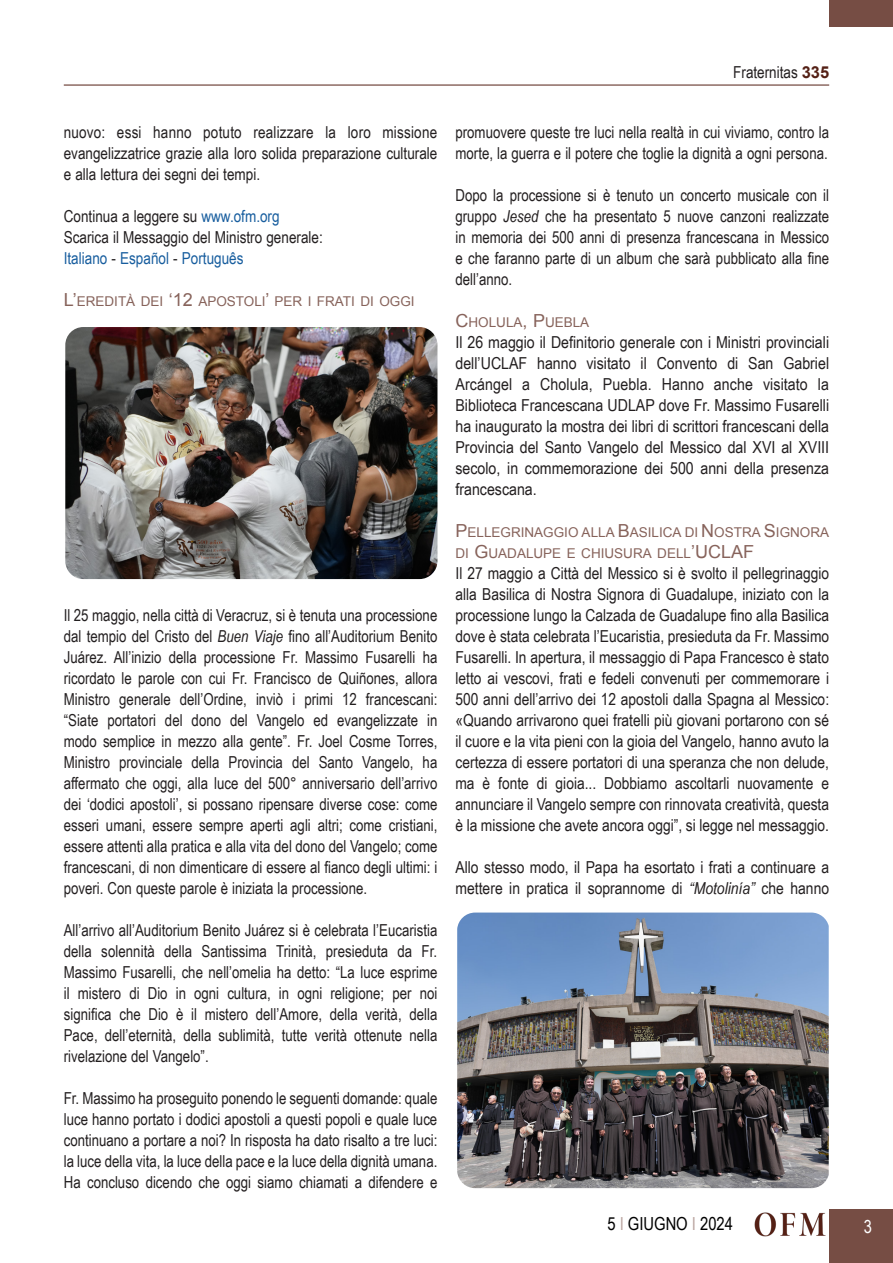
<style>
.page{position:relative;width:893px;height:1263px;background:#fff}
.page>*{position:absolute;margin:0;border:0;box-sizing:border-box;transform-origin:0 0}
.t1{font:18px "Arial Narrow";color:#000}
.t2{font:18px "Arial Narrow";color:#fff}
.Titolo{font:16.5px/21px "Arial Narrow";color:#231f20;text-align:justify}
.Titolo_piccolo{font:16.5px/21px "Arial Narrow";color:#231f20;text-align:justify}
.Titolo_piccolo-2{font:16.5px/21px "Arial Narrow";color:#231f20;text-align:justify;scale:1.05 1}
.Titolo-2{font:16.5px "Arial Narrow";color:#175d9e}
.Titolo_piccolo-3{font:13.5px/21px "Arial";color:#87635b}
.s1{font-family:"Arial";font-weight:700;color:#542015}
.s2{color:#175d9e}
.s3{color:#231f20}
.s4{font-size:18px}
.s5{font-style:italic}
.s6{color:#bba6a1}
</style>
<div class="page">
<div style="left:829px;top:1209px;width:64px;height:54px;background:#764d44"></div>
<hr style="left:64px;top:85px;width:765px;height:1px;background:#542015">
<div style="left:829px;top:0;width:64px;height:27px;background:#764d44"></div>
<img style="left:755px;top:1212px;width:71px;height:24px">
<img style="left:65px;top:327px;width:372px;height:252px">
<img style="left:457px;top:912px;width:372px;height:276px">
<p class="Titolo" style="left:733px;top:61px;width:97px">Fraternitas <span class="s1">335</span></p>
<p class="Titolo" style="left:64px;top:121px;width:375px">nuovo: essi hanno potuto realizzare la loro missione evangelizzatrice grazie alla loro solida preparazione culturale e alla lettura dei segni dei tempi.</p>
<p class="Titolo" style="left:64px;top:205px;width:217px">Continua a leggere su <span class="s2">www.ofm.org</span></p>
<p class="Titolo" style="left:64px;top:226px;width:261px">Scarica il Messaggio del Ministro generale:</p>
<p class="Titolo-2" style="left:64px;top:246px;width:181px">Italiano <span class="s3">-</span> Español <span class="s3">-</span> Português</p>
<p class="Titolo_piccolo-3" style="left:64px;top:291px;width:352px"><span class="s4">L’</span>EREDITÀ DEI <span class="s4">‘12</span> APOSTOLI<span class="s4">’</span> PER I FRATI DI OGGI</p>
<p class="Titolo" style="left:64px;top:604px;width:375px">Il 25 maggio, nella città di Veracruz, si è tenuta una processione dal tempio del Cristo del <span class="s5">Buen Viaje</span> fino all’Auditorium Benito Juárez. All’inizio della processione Fr. Massimo Fusarelli ha ricordato le parole con cui Fr. Francisco de Quiñones, allora Ministro generale dell’Ordine, inviò i primi 12 francescani: “Siate portatori del dono del Vangelo ed evangelizzate in modo semplice in mezzo alla gente”. Fr. Joel Cosme Torres, Ministro provinciale della Provincia del Santo Vangelo, ha affermato che oggi, alla luce del 500° anniversario dell’arrivo dei ‘dodici apostoli’, si possano ripensare diverse cose: come esseri umani, essere sempre aperti agli altri; come cristiani, essere attenti alla pratica e alla vita del dono del Vangelo; come francescani, di non dimenticare di essere al fianco degli ultimi: i poveri. Con queste parole è iniziata la processione.</p>
<p class="Titolo" style="left:64px;top:919px;width:375px">All’arrivo all’Auditorium Benito Juárez si è celebrata l’Eucaristia della solennità della Santissima Trinità, presieduta da Fr.<br>Massimo Fusarelli, che nell’omelia ha detto: “La luce esprime il mistero di Dio in ogni cultura, in ogni religione; per noi significa che Dio è il mistero dell’Amore, della verità, della Pace, dell’eternità, della sublimità, tutte verità ottenute nella rivelazione del Vangelo”.</p>
<p class="Titolo" style="left:64px;top:1087px;width:375px">Fr. Massimo ha proseguito ponendo le seguenti domande: quale luce hanno portato i dodici apostoli a questi popoli e quale luce continuano a portare a noi? In risposta ha dato risalto a tre luci: la luce della vita, la luce della pace e la luce della dignità umana.<br>Ha concluso dicendo che oggi siamo chiamati a difendere e</p>
<p class="Titolo" style="left:455px;top:121px;width:375px">promuovere queste tre luci nella realtà in cui viviamo, contro la morte, la guerra e il potere che toglie la dignità a ogni persona.</p>
<p class="Titolo" style="left:455px;top:184px;width:375px">Dopo la processione si è tenuto un concerto musicale con il gruppo <span class="s5">Jesed</span> che ha presentato 5 nuove canzoni realizzate in memoria dei 500 anni di presenza francescana in Messico e che faranno parte di un album che sarà pubblicato alla fine dell’anno.</p>
<p class="Titolo_piccolo-3" style="left:455px;top:312px;width:135px"><span class="s4">C</span>HOLULA<span class="s4">, P</span>UEBLA</p>
<p class="Titolo_piccolo-2" style="left:455px;top:331px;width:357px">Il 26 maggio il Definitorio generale con i Ministri provinciali dell’UCLAF hanno visitato il Convento di San Gabriel Arcángel a Cholula, Puebla. Hanno anche visitato la Biblioteca Francescana UDLAP dove Fr. Massimo Fusarelli ha inaugurato la mostra dei libri di scrittori francescani della Provincia del Santo Vangelo del Messico dal XVI al XVIII secolo, in commemorazione dei 500 anni della presenza francescana.</p>
<p class="Titolo_piccolo-3" style="left:455px;top:522px;width:375px"><span class="s4">P</span>ELLEGRINAGGIO ALLA <span class="s4">B</span>ASILICA DI <span class="s4">N</span> OSTRA <span class="s4">S</span>IGNORA<br>DI <span class="s4">G</span>UADALUPE E CHIUSURA DELL<span class="s4">’UCLAF</span></p>
<p class="Titolo_piccolo" style="left:455px;top:562px;width:375px">Il 27 maggio a Città del Messico si è svolto il pellegrinaggio alla Basilica di Nostra Signora di Guadalupe, iniziato con la processione lungo la Calzada de Guadalupe fino alla Basilica dove è stata celebrata l’Eucaristia, presieduta da Fr. Massimo Fusarelli. In apertura, il messaggio di Papa Francesco è stato letto ai vescovi, frati e fedeli convenuti per commemorare i 500 anni dell’arrivo dei 12 apostoli dalla Spagna al Messico: «Quando arrivarono quei fratelli più giovani portarono con sé il cuore e la vita pieni con la gioia del Vangelo, hanno avuto la certezza di essere portatori di una speranza che non delude, ma è fonte di gioia... Dobbiamo ascoltarli nuovamente e annunciare il Vangelo sempre con rinnovata creatività, questa è la missione che avete ancora oggi”, si legge nel messaggio.</p>
<p class="Titolo_piccolo" style="left:455px;top:856px;width:375px">Allo stesso modo, il Papa ha esortato i frati a continuare a mettere in pratica il soprannome di <span class="s5">“Motolinía”</span> che hanno</p>
<p class="t1" style="left:607px;top:1210px;width:127px">5 <span class="s6">I</span> GIUGNO <span class="s6">I</span> 2024</p>
<p class="t2" style="left:864px;top:1213px;width:10px">3</p>
</div>
